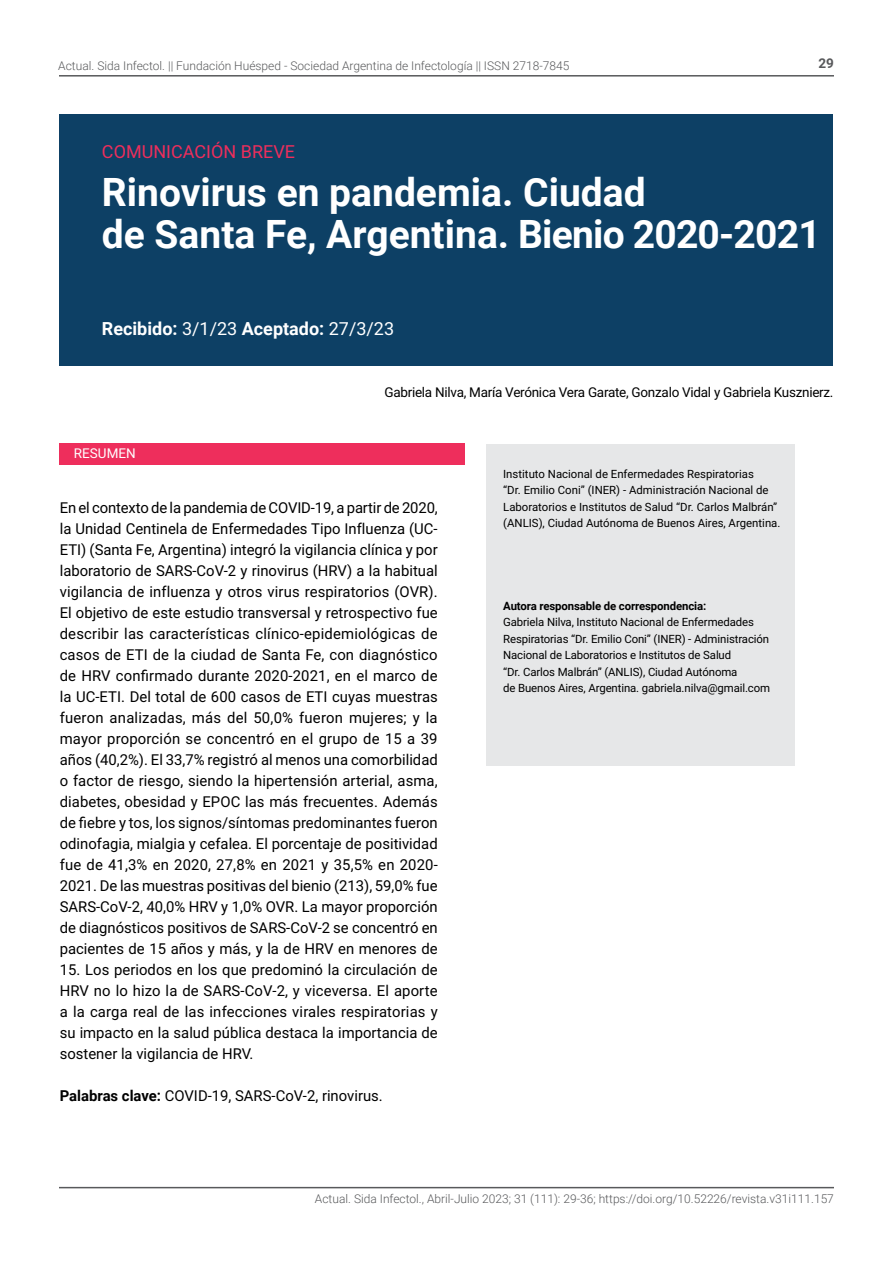
<style>
.page{position:relative;width:893px;height:1263px;background:#fff}
.page>*{position:absolute;margin:0;border:0;box-sizing:border-box;transform-origin:0 0}
.t1{font:700 39px/42px "Roboto";color:#fff}
.t2{font:700 18px "Roboto";color:#fff}
.t3{font:18px "Roboto";color:#ee2e5c}
.t4{font:15px/21px "Roboto";color:#000;text-align:justify}
.t5{font:13.5px "Roboto";letter-spacing:-.02em;color:#000}
.t6{font:13.5px "Roboto";color:#fff}
.t7{font:700 13.5px "Roboto";color:#58595b}
.t8{font:300 12px "Roboto";color:#58595b}
.t9{font:11.4px/16.5px "Roboto";letter-spacing:-.01em;color:#000}
.t10{font:700 11.4px "Roboto";letter-spacing:-.01em;color:#000}
.s1{font-weight:400}
.s2{font-weight:700}
</style>
<div class="page">
<hr style="left:59px;top:75px;width:775px;height:2px;background:#58595b">
<hr style="left:59px;top:1187px;width:775px;height:1px;background:#58595b">
<div style="left:60px;top:443px;width:405px;height:21px;background:#ee2e5c"></div>
<div style="left:60px;top:115px;width:773px;height:251px;background:#0d4065"></div>
<div style="left:486px;top:444px;width:309px;height:321px;background:#e6e7e8"></div>
<p class="t8" style="left:58px;top:58px;width:513px">Actual. Sida Infectol. || Fundación Huésped - Sociedad Argentina de Infectología || ISSN 2718-7845</p>
<p class="t7" style="left:818px;top:54px;width:17px">29</p>
<p class="t3" style="left:102px;top:139px;width:195px">COMUNICACIÓN BREVE</p>
<h1 class="t1" style="left:102px;top:170px;width:720px">Rinovirus en pandemia. Ciudad<br>de Santa Fe, Argentina. Bienio 2020-2021</h1>
<p class="t2" style="left:102px;top:316px;width:294px">Recibido: <span class="s1">3/1/23</span> Aceptado: <span class="s1">27/3/23</span></p>
<p class="t6" style="left:74px;top:444px;width:63px">RESUMEN</p>
<p class="t5" style="left:384px;top:383px;width:451px">Gabriela Nilva, María Verónica Vera Garate, Gonzalo Vidal y Gabriela Kusznierz.</p>
<p class="t4" style="left:60px;top:497px;width:380px">En el contexto de la pandemia de COVID-19, a partir de 2020, la Unidad Centinela de Enfermedades Tipo Influenza (UC-ETI) (Santa Fe, Argentina) integró la vigilancia clínica y por laboratorio de SARS-CoV-2 y rinovirus (HRV) a la habitual vigilancia de influenza y otros virus respiratorios (OVR).<br>El objetivo de este estudio transversal y retrospectivo fue describir las características clínico-epidemiológicas de casos de ETI de la ciudad de Santa Fe, con diagnóstico de HRV confirmado durante 2020-2021, en el marco de la UC-ETI. Del total de 600 casos de ETI cuyas muestras fueron analizadas, más del 50,0% fueron mujeres; y la mayor proporción se concentró en el grupo de 15 a 39 años (40,2%). El 33,7% registró al menos una comorbilidad o factor de riesgo, siendo la hipertensión arterial, asma, diabetes, obesidad y EPOC las más frecuentes. Además de fiebre y tos, los signos/síntomas predominantes fueron odinofagia, mialgia y cefalea. El porcentaje de positividad fue de 41,3% en 2020, 27,8% en 2021 y 35,5% en 2020- 2021. De las muestras positivas del bienio (213), 59,0% fue SARS-CoV-2, 40,0% HRV y 1,0% OVR. La mayor proporción de diagnósticos positivos de SARS-CoV-2 se concentró en pacientes de 15 años y más, y la de HRV en menores de</p>
<p class="t4" style="left:60px;top:959px;width:380px">15. Los periodos en los que predominó la circulación de HRV no lo hizo la de SARS-CoV-2, y viceversa. El aporte a la carga real de las infecciones virales respiratorias y su impacto en la salud pública destaca la importancia de sostener la vigilancia de HRV.</p>
<p class="t4" style="left:60px;top:1085px;width:324px"><span class="s2">Palabras clave:</span> COVID-19, SARS-CoV-2, rinovirus.</p>
<p class="t9" style="left:503px;top:465px;width:279px">Instituto Nacional de Enfermedades Respiratorias<br>“Dr. Emilio Coni” (INER) - Administración Nacional de Laboratorios e Institutos de Salud “Dr. Carlos Malbrán” (ANLIS), Ciudad Autónoma de Buenos Aires, Argentina.</p>
<p class="t10" style="left:503px;top:597px;width:205px">Autora responsable de correspondencia:</p>
<p class="t9" style="left:503px;top:613px;width:268px">Gabriela Nilva, Instituto Nacional de Enfermedades Respiratorias “Dr. Emilio Coni” (INER) - Administración Nacional de Laboratorios e Institutos de Salud<br>“Dr. Carlos Malbrán” (ANLIS), Ciudad Autónoma<br>de Buenos Aires, Argentina. gabriela.nilva@gmail.com</p>
<p class="t8" style="left:315px;top:1190px;width:520px">Actual. Sida Infectol., Abril-Julio 2023; 31 (111): 29-36; https://doi.org/10.52226/revista.v31i111.157</p>
</div>
